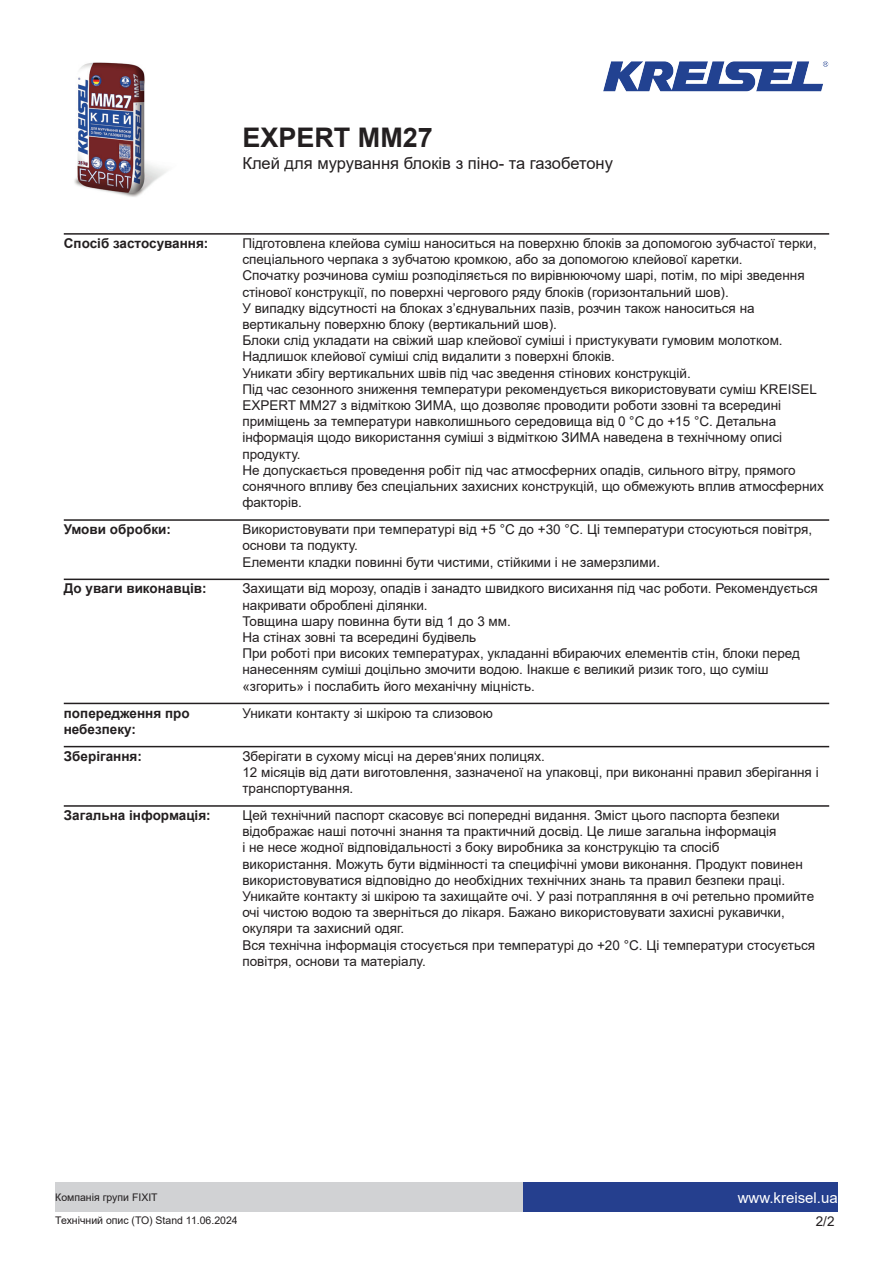
<style>
.page{position:relative;width:893px;height:1263px;background:#fff}
.page>*{position:absolute;margin:0;border:0;box-sizing:border-box;transform-origin:0 0}
.t1{font:700 27px "Arial";color:#231f20}
.t2{font:16.5px "Arial";color:#231f20}
.t3{font:15px "Arial";color:#fff}
.t4{font:13.5px/16.2px "Arial";color:#231f20}
.t5{font:700 13.5px/16.2px "Arial";color:#231f20}
.t6{font:10.5px "Arial";color:#231f20}
</style>
<div class="page">
<img style="left:74px;top:62px;width:94px;height:135px">
<img style="left:603px;top:61px;width:226px;height:31px">
<div style="left:523px;top:1182px;width:315px;height:30px;background:#253f8e"></div>
<div style="left:55px;top:1182px;width:468px;height:30px;background:#d1d2d4"></div>
<hr style="left:64px;top:233px;width:765px;height:2px;background:#231f20">
<hr style="left:64px;top:519px;width:765px;height:2px;background:#231f20">
<hr style="left:64px;top:579px;width:765px;height:1px;background:#231f20">
<hr style="left:64px;top:703px;width:765px;height:1px;background:#231f20">
<hr style="left:64px;top:746px;width:765px;height:1px;background:#231f20">
<hr style="left:64px;top:805px;width:765px;height:2px;background:#231f20">
<h1 class="t1" style="left:242px;top:119px;width:192px">EXPERT MM27</h1>
<p class="t2" style="left:242px;top:152px;width:372px">Клей для мурування блоків з піно- та газобетону</p>
<p class="t5" style="left:64px;top:235px;width:146px">Спосіб застосування:</p>
<p class="t4" style="left:242px;top:235px;width:583px">Підготовлена клейова суміш наноситься на поверхню блоків за допомогою зубчастої терки, спеціального черпака з зубчатою кромкою, або за допомогою клейової каретки.<br>Спочатку розчинова суміш розподіляється по вирівнюючому шарі, потім, по мірі зведення стінової конструкції, по поверхні чергового ряду блоків (горизонтальний шов).<br>У випадку відсутності на блоках з’єднувальних пазів, розчин також наноситься на вертикальну поверхню блоку (вертикальний шов).<br>Блоки слід укладати на свіжий шар клейової суміші і пристукувати гумовим молотком.<br>Надлишок клейової суміші слід видалити з поверхні блоків.<br>Уникати збігу вертикальних швів під час зведення стінових конструкцій.<br>Під час сезонного зниження температури рекомендується використовувати суміш KREISEL EXPERT MM27 з відміткою ЗИМА, що дозволяє проводити роботи ззовні та всередині приміщень за температури навколишнього середовища від 0 °С до +15 °С. Детальна інформація щодо використання суміші з відміткою ЗИМА наведена в технічному описі продукту.<br>Не допускається проведення робіт під час атмосферних опадів, сильного вітру, прямого сонячного впливу без спеціальних захисних конструкцій, що обмежують вплив атмосферних факторів.</p>
<p class="t5" style="left:64px;top:521px;width:109px">Умови обробки:</p>
<p class="t4" style="left:242px;top:521px;width:571px">Використовувати при температурі від +5 °C до +30 °C. Ці температури стосуються повітря, основи та подукту.<br>Елементи кладки повинні бути чистими, стійкими і не замерзлими.</p>
<p class="t5" style="left:64px;top:581px;width:144px">До уваги виконавців:</p>
<p class="t4" style="left:242px;top:580px;width:577px">Захищати від морозу, опадів і занадто швидкого висихання під час роботи. Рекомендується накривати оброблені ділянки.<br>Товщина шару повинна бути від 1 до 3 мм.<br>На стінах зовні та всередині будівель<br>При роботі при високих температурах, укладанні вбираючих елементів стін, блоки перед нанесенням суміші доцільно змочити водою. Інакше є великий ризик того, що суміш «згорить» і послабить його механічну міцність.</p>
<p class="t5" style="left:64px;top:705px;width:127px">попередження про небезпеку:</p>
<p class="t4" style="left:242px;top:704px;width:252px">Уникати контакту зі шкірою та слизовою</p>
<p class="t5" style="left:64px;top:748px;width:80px">Зберігання:</p>
<p class="t4" style="left:242px;top:748px;width:578px">Зберігати в сухому місці на дерев‘яних полицях.<br>12 місяців від дати виготовлення, зазначеної на упаковці, при виконанні правил зберігання і транспортування.</p>
<p class="t5" style="left:64px;top:807px;width:148px">Загальна інформація:</p>
<p class="t4" style="left:242px;top:807px;width:574px">Цей технічний паспорт скасовує всі попередні видання. Зміст цього паспорта безпеки відображає наші поточні знання та практичний досвід. Це лише загальна інформація<br>і не несе жодної відповідальності з боку виробника за конструкцію та спосіб<br>використання. Можуть бути відмінності та специфічні умови виконання. Продукт повинен використовуватися відповідно до необхідних технічних знань та правил безпеки праці.<br>Уникайте контакту зі шкірою та захищайте очі. У разі потрапляння в очі ретельно промийте очі чистою водою та зверніться до лікаря. Бажано використовувати захисні рукавички, окуляри та захисний одяг.<br>Вся технічна інформація стосується при температурі до +20 °C. Ці температури стосується повітря, основи та матеріалу.</p>
<p class="t6" style="left:55px;top:1190px;width:104px">Компанія групи FIXIT</p>
<p class="t3" style="left:738px;top:1187px;width:102px">www.kreisel.ua</p>
<p class="t6" style="left:55px;top:1213px;width:184px">Технічний опис (ТО) Stand 11.06.2024</p>
<p class="t4" style="left:816px;top:1213px;width:20px">2/2</p>
</div>
